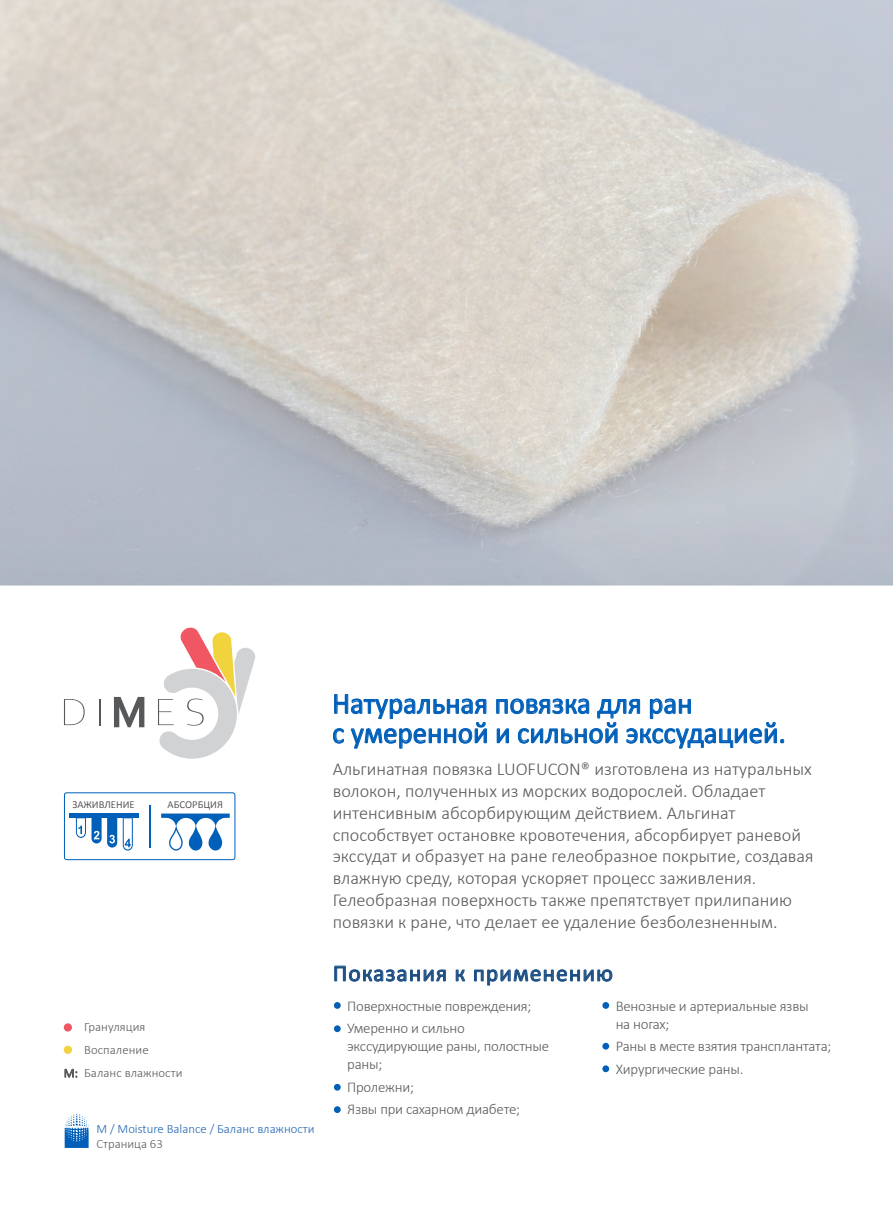
<style>
.page{position:relative;width:893px;height:1212px;background:#fff}
.page>*{position:absolute;margin:0;border:0;box-sizing:border-box;transform-origin:0 0}
.t1{font:29.7px/29.4px "Calibri";color:#005fb9}
.t2{font:23.4px "Calibri";letter-spacing:.045em;color:#1d4f85}
.t3{font:300 18.3px/21.9px "Calibri";color:#5a5a5b}
.t4{font:300 14.85px/22.2px "Calibri";letter-spacing:-.015em;color:#5a5a5b}
.t5{font:300 12.75px "Calibri";letter-spacing:.005em;color:#5a5a5b}
.t6{font:300 12.75px "Calibri";color:#2167b2}
.t7{font:300 12.75px "Calibri";color:#595a5b}
.t8{font:10.65px "Calibri";color:#5a5a5b}
</style>
<div class="page">
<svg style="left:64px;top:699px;width:21px;height:26px"></svg>
<hr style="left:99px;top:699px;width:2px;height:26px;background:#57585a">
<svg style="left:114px;top:697px;width:30px;height:30px"></svg>
<svg style="left:158px;top:627px;width:98px;height:132px"></svg>
<svg style="left:64px;top:792px;width:171px;height:68px"></svg>
<img style="left:0;top:0;width:893px;height:585px">
<svg style="left:333px;top:694px;width:154px;height:55px"></svg>
<svg style="left:496px;top:698px;width:288px;height:51px"></svg>
<div style="left:64px;top:1023px;width:8px;height:8px;background:#f05763;border-radius:4px"></div>
<div style="left:64px;top:1046px;width:8px;height:8px;background:#f1d33d;border-radius:4px"></div>
<svg style="left:64px;top:1068px;width:14px;height:10px"></svg>
<svg style="left:334px;top:965px;width:112px;height:17px"></svg>
<svg style="left:456px;top:969px;width:9px;height:13px"></svg>
<svg style="left:474px;top:968px;width:138px;height:18px"></svg>
<div style="left:334px;top:1025px;width:7px;height:7px;background:#005fb9;border-radius:50%"></div>
<div style="left:334px;top:1084px;width:7px;height:6px;background:#005fb9;border-radius:50%"></div>
<div style="left:334px;top:1106px;width:7px;height:7px;background:#005fb9;border-radius:50%"></div>
<div style="left:334px;top:1002px;width:7px;height:7px;background:#005fb9;border-radius:50%"></div>
<div style="left:602px;top:1043px;width:7px;height:6px;background:#005fb9;border-radius:50%"></div>
<div style="left:602px;top:1065px;width:7px;height:7px;background:#005fb9;border-radius:50%"></div>
<div style="left:602px;top:1002px;width:7px;height:7px;background:#005fb9;border-radius:50%"></div>
<svg style="left:65px;top:1114px;width:24px;height:34px"></svg>
<p class="t8" style="left:72px;top:798px;width:64px">ЗАЖИВЛЕНИЕ</p>
<p class="t8" style="left:168px;top:797px;width:57px">АБСОРБЦИЯ</p>
<p class="t5" style="left:84px;top:1019px;width:63px">Грануляция</p>
<p class="t5" style="left:84px;top:1042px;width:66px">Воспаление</p>
<p class="t5" style="left:64px;top:1065px;width:120px">M: Баланс влажности</p>
<p class="t6" style="left:96px;top:1121px;width:220px">M / Moisture Balance / Баланс влажности</p>
<p class="t7" style="left:96px;top:1136px;width:68px">Страница 63</p>
<h1 class="t1" style="left:332px;top:687px;width:455px">Натуральная повязка для ран<br>с умеренной и сильной экссудацией.</h1>
<p class="t3" style="left:333px;top:757px;width:482px">Альгинатная повязка LUOFUCON® изготовлена из натуральных волокон, полученных из морских водорослей. Обладает интенсивным абсорбирующим действием. Альгинат способствует остановке кровотечения, абсорбирует раневой экссудат и образует на ране гелеобразное покрытие, создавая влажную среду, которая ускоряет процесс заживления.<br>Гелеобразная поверхность также препятствует прилипанию повязки к ране, что делает ее удаление безболезненным.</p>
<p class="t2" style="left:333px;top:958px;width:282px">Показания к применению</p>
<p class="t4" style="left:347px;top:995px;width:186px">Поверхностные повреждения;<br>Умеренно и сильно</p>
<p class="t4" style="left:347px;top:1037px;width:203px;line-height:18px">экссудирующие раны, полостные раны;</p>
<p class="t4" style="left:347px;top:1075px;width:174px">Пролежни;<br>Язвы при сахарном диабете;</p>
<p class="t4" style="left:616px;top:997px;width:194px;line-height:18px">Венозные и артериальные язвы на ногах;</p>
<p class="t4" style="left:616px;top:1035px;width:217px">Раны в месте взятия трансплантата;<br>Хирургические раны.</p>
</div>
